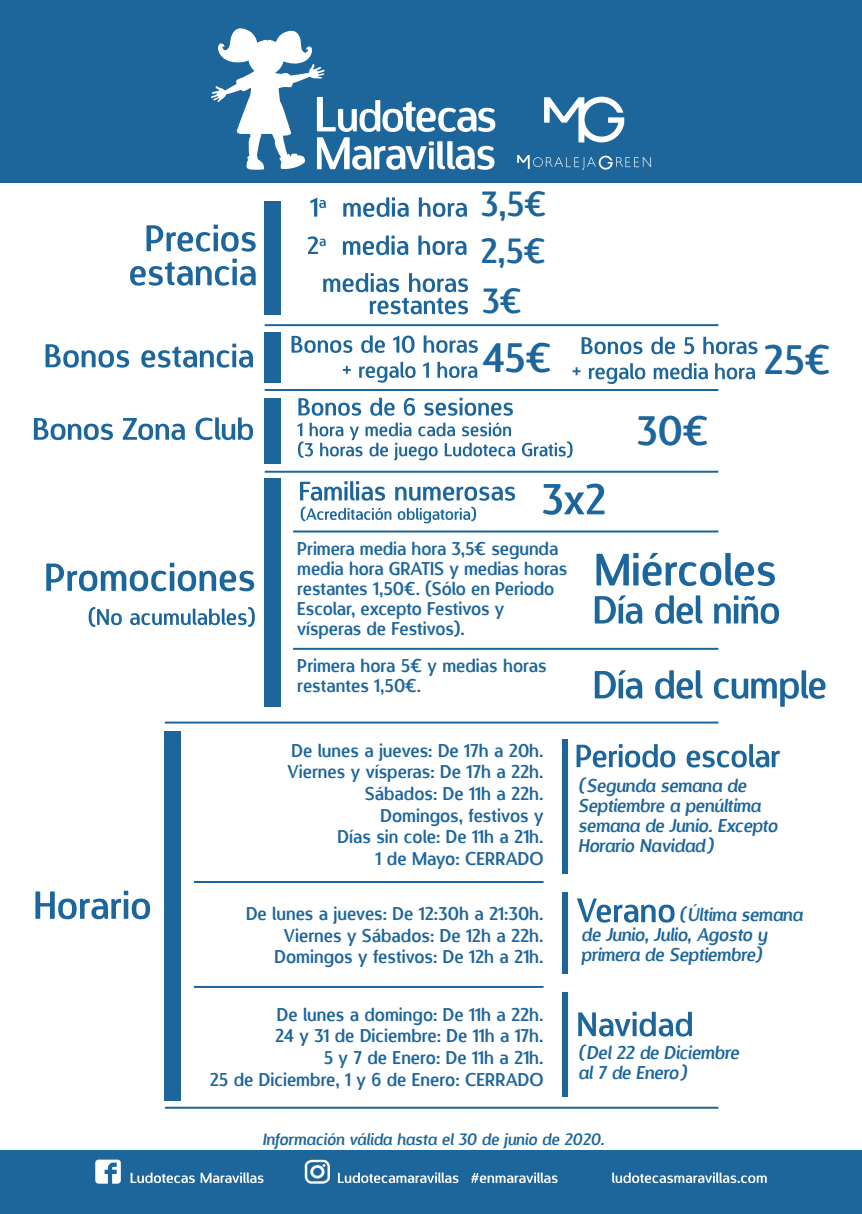
<style>
.page{position:relative;width:862px;height:1214px;background:#fff}
.page>*{position:absolute;margin:0;border:0;box-sizing:border-box;transform-origin:0 0}
.t1{font:40px "Designosaur";color:#1d669c}
.t2{font:34px "Designosaur";color:#1d669c}
.promos{font:18px/20px "Designosaur";color:#1d669c}
.leyenda_Horarios{font:italic 18px/20px "Designosaur";letter-spacing:-.01em;color:#1d669c}
.Horarios{font:18px "Designosaur";color:#1d669c}
.t3{font:italic 16px "Designosaur";color:#1d669c}
</style>
<div class="page">
<div style="left:0;top:0;width:862px;height:183px;background:#1d669c"></div>
<div style="left:0;top:1149px;width:862px;height:64px;background:#1d669c"></div>
<svg style="left:95px;top:1159px;width:26px;height:24px"></svg>
<svg style="left:131px;top:1172px;width:64px;height:10px"></svg>
<svg style="left:201px;top:1172px;width:62px;height:10px"></svg>
<svg style="left:612px;top:1172px;width:154px;height:10px"></svg>
<svg style="left:338px;top:1172px;width:120px;height:10px"></svg>
<svg style="left:471px;top:1172px;width:86px;height:10px"></svg>
<svg style="left:305px;top:1159px;width:25px;height:24px"></svg>
<div style="left:265px;top:201px;width:16px;height:113px;background:#1d669c"></div>
<div style="left:265px;top:332px;width:16px;height:50px;background:#1d669c"></div>
<div style="left:265px;top:399px;width:16px;height:65px;background:#1d669c"></div>
<div style="left:265px;top:478px;width:16px;height:228px;background:#1d669c"></div>
<svg style="left:130px;top:258px;width:126px;height:28px"></svg>
<svg style="left:146px;top:224px;width:110px;height:28px"></svg>
<svg style="left:34px;top:417px;width:219px;height:23px"></svg>
<svg style="left:89px;top:607px;width:166px;height:19px"></svg>
<svg style="left:46px;top:562px;width:208px;height:29px"></svg>
<svg style="left:343px;top:362px;width:134px;height:20px"></svg>
<svg style="left:291px;top:335px;width:187px;height:18px"></svg>
<svg style="left:310px;top:197px;width:157px;height:20px"></svg>
<svg style="left:323px;top:273px;width:145px;height:41px"></svg>
<hr style="left:265px;top:389px;width:453px;height:2px;background:#1d669c">
<hr style="left:265px;top:470px;width:453px;height:2px;background:#1d669c">
<hr style="left:293px;top:530px;width:425px;height:2px;background:#1d669c">
<hr style="left:293px;top:647px;width:425px;height:2px;background:#1d669c">
<hr style="left:265px;top:324px;width:453px;height:2px;background:#1d669c">
<svg style="left:300px;top:481px;width:215px;height:19px"></svg>
<svg style="left:543px;top:483px;width:61px;height:31px"></svg>
<svg style="left:301px;top:506px;width:175px;height:17px"></svg>
<svg style="left:46px;top:343px;width:207px;height:24px"></svg>
<svg style="left:572px;top:363px;width:136px;height:21px"></svg>
<svg style="left:581px;top:337px;width:176px;height:17px"></svg>
<svg style="left:715px;top:363px;width:40px;height:16px"></svg>
<svg style="left:343px;top:235px;width:123px;height:20px"></svg>
<svg style="left:308px;top:236px;width:18px;height:18px"></svg>
<svg style="left:297px;top:422px;width:275px;height:38px"></svg>
<svg style="left:298px;top:397px;width:215px;height:18px"></svg>
<svg style="left:595px;top:670px;width:230px;height:36px"></svg>
<svg style="left:595px;top:595px;width:184px;height:29px"></svg>
<svg style="left:596px;top:553px;width:179px;height:33px"></svg>
<div style="left:165px;top:730px;width:16px;height:370px;background:#1d669c"></div>
<svg style="left:35px;top:890px;width:115px;height:29px"></svg>
<hr style="left:165px;top:721px;width:553px;height:2px;background:#1d669c">
<hr style="left:165px;top:1106px;width:553px;height:2px;background:#1d669c">
<svg style="left:576px;top:744px;width:203px;height:23px"></svg>
<svg style="left:577px;top:898px;width:97px;height:24px"></svg>
<svg style="left:578px;top:1011px;width:114px;height:25px"></svg>
<hr style="left:194px;top:985px;width:349px;height:2px;background:#1d669c">
<hr style="left:194px;top:880px;width:349px;height:2px;background:#1d669c">
<div style="left:562px;top:738px;width:6px;height:135px;background:#1d669c"></div>
<div style="left:562px;top:891px;width:6px;height:82px;background:#1d669c"></div>
<div style="left:562px;top:992px;width:6px;height:104px;background:#1d669c"></div>
<svg style="left:544px;top:97px;width:80px;height:45px"></svg>
<svg style="left:517px;top:155px;width:134px;height:15px"></svg>
<svg style="left:211px;top:28px;width:284px;height:142px"></svg>
<p class="t2" style="left:480px;top:175px;width:68px">3,5€</p>
<p class="t2" style="left:480px;top:223px;width:67px">2,5€</p>
<p class="t2" style="left:482px;top:273px;width:42px">3€</p>
<p class="t1" style="left:481px;top:324px;width:72px">45€</p>
<p class="t1" style="left:636px;top:397px;width:74px">30€</p>
<p class="t1" style="left:763px;top:326px;width:69px">25€</p>
<p class="promos" style="left:297px;top:537px;width:271px">Primera media hora 3,5€ segunda media hora GRATIS y medias horas restantes 1,50€. (Sólo en Periodo<br>Escolar, excepto Festivos y</p>
<p class="promos" style="left:297px;top:617px;width:169px">vísperas de Festivos).</p>
<p class="promos" style="left:297px;top:654px;width:251px">Primera hora 5€ y medias horas restantes 1,50€.</p>
<p class="Horarios" style="left:291px;top:735px;width:254px">De lunes a jueves: De 17h a 20h.</p>
<p class="Horarios" style="left:287px;top:756px;width:257px">Viernes y vísperas: De 17h a 22h.</p>
<p class="Horarios" style="left:365px;top:778px;width:180px">Sábados: De 11h a 22h.</p>
<p class="Horarios" style="left:380px;top:800px;width:165px">Domingos, festivos y</p>
<p class="Horarios" style="left:338px;top:821px;width:207px">Días sin cole: De 11h a 21h.</p>
<p class="Horarios" style="left:375px;top:843px;width:169px">1 de Mayo: CERRADO</p>
<p class="promos" style="left:246px;top:902px;width:299px">De lunes a jueves: De 12:30h a 21:30h.</p>
<p class="promos" style="left:284px;top:924px;width:261px">Viernes y Sábados: De 12h a 22h.</p>
<p class="promos" style="left:274px;top:945px;width:271px">Domingos y festivos: De 12h a 21h.</p>
<p class="promos" style="left:277px;top:1003px;width:268px">De lunes a domingo: De 11h a 22h.</p>
<p class="promos" style="left:275px;top:1024px;width:270px">24 y 31 de Diciembre: De 11h a 17h.</p>
<p class="promos" style="left:324px;top:1046px;width:221px">5 y 7 de Enero: De 11h a 21h.</p>
<p class="promos" style="left:210px;top:1068px;width:335px">25 de Diciembre, 1 y 6 de Enero: CERRADO</p>
<p class="leyenda_Horarios" style="left:578px;top:774px;width:201px">(Segunda semana de<br>Septiembre a penúltima semana de Junio. Excepto<br>Horario Navidad)</p>
<p class="leyenda_Horarios" style="left:679px;top:904px;width:125px">(Última semana</p>
<p class="leyenda_Horarios" style="left:581px;top:924px;width:188px">de Junio, Julio, Agosto y</p>
<p class="leyenda_Horarios" style="left:581px;top:944px;width:182px">primera de Septiembre)</p>
<p class="leyenda_Horarios" style="left:578px;top:1041px;width:162px">(Del 22 de Diciembre</p>
<p class="leyenda_Horarios" style="left:578px;top:1061px;width:110px">al 7 de Enero)</p>
<p class="t3" style="left:262px;top:1125px;width:343px">Información válida hasta el 30 de junio de 2020.</p>
</div>
